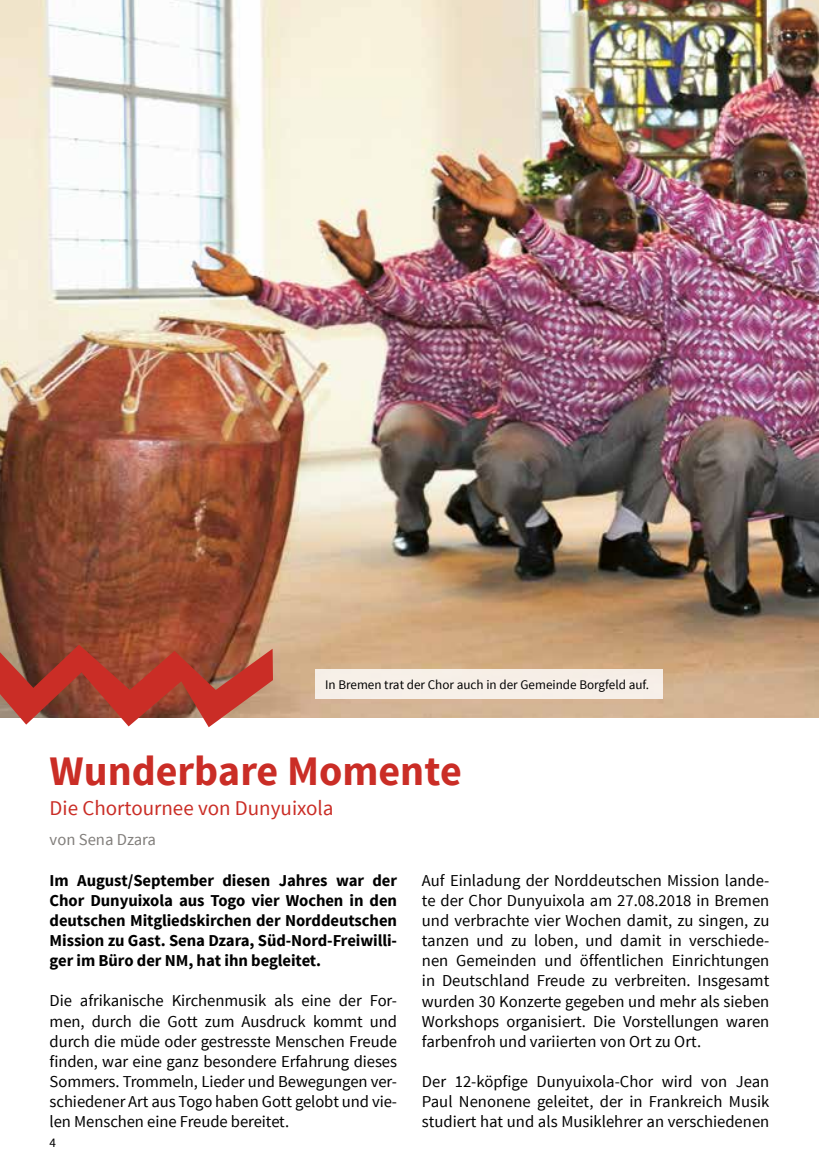
<style>
.page{position:relative;width:819px;height:1166px;background:#fff}
.page>*{position:absolute;margin:0;border:0;box-sizing:border-box;transform-origin:0 0}
.t1{font:700 42px "Source Sans Pro";color:#ca2d26}
.t2{font:21px "Source Sans Pro";color:#ca2d26}
.t3{font:16.62px/20.1px "Source Sans Pro";color:#000;text-align:justify}
.t4{font:700 16.62px/20.1px "Source Sans Pro";letter-spacing:-.005em;color:#000;text-align:justify}
.t5{font:16.62px "Source Sans Pro";color:#817e7b}
.t6{font:13.12px "Source Sans Pro";color:#000}
</style>
<div class="page">
<img style="left:0;top:0;width:819px;height:717px">
<svg style="left:0;top:644px;width:273px;height:83px;background:#b35647"></svg>
<div style="left:315px;top:669px;width:348px;height:30px;background:#f7efe8"></div>
<p class="t6" style="left:325px;top:677px;width:325px">In Bremen trat der Chor auch in der Gemeinde Borgfeld auf.</p>
<h1 class="t1" style="left:50px;top:744px;width:413px">Wunderbare Momente</h1>
<p class="t2" style="left:50px;top:795px;width:285px">Die Chortournee von Dunyuixola</p>
<p class="t5" style="left:50px;top:829px;width:108px">von Sena Dzara</p>
<p class="t4" style="left:50px;top:871px;width:349px">Im August/September diesen Jahres war der Chor Dunyuixola aus Togo vier Wochen in den deutschen Mitgliedskirchen der Norddeutschen Mission zu Gast. Sena Dzara, Süd-Nord-Freiwilli&shy;ger im Büro der NM, hat ihn begleitet.</p>
<p class="t3" style="left:50px;top:991px;width:349px">Die afrikanische Kirchenmusik als eine der For&shy;men, durch die Gott zum Ausdruck kommt und durch die müde oder gestresste Menschen Freude finden, war eine ganz besondere Erfahrung dieses Sommers. Trommeln, Lieder und Bewegungen ver&shy;schiedener Art aus Togo haben Gott gelobt und vie&shy;len Menschen eine Freude bereitet.</p>
<p class="t6" style="left:50px;top:1135px;width:8px">4</p>
<p class="t3" style="left:422px;top:870px;width:349px">Auf Einladung der Norddeutschen Mission lande&shy;te der Chor Dunyuixola am 27.08.2018 in Bremen und verbrachte vier Wochen damit, zu singen, zu tanzen und zu loben, und damit in verschiede&shy;nen Gemeinden und öffentlichen Einrichtungen in Deutschland Freude zu verbreiten. Insgesamt wurden 30 Konzerte gegeben und mehr als sieben Workshops organisiert. Die Vorstellungen waren farbenfroh und variierten von Ort zu Ort.</p>
<p class="t3" style="left:422px;top:1072px;width:349px">Der 12-köpfige Dunyuixola-Chor wird von Jean Paul Nenonene geleitet, der in Frankreich Musik studiert hat und als Musiklehrer an verschiedenen</p>
</div>
